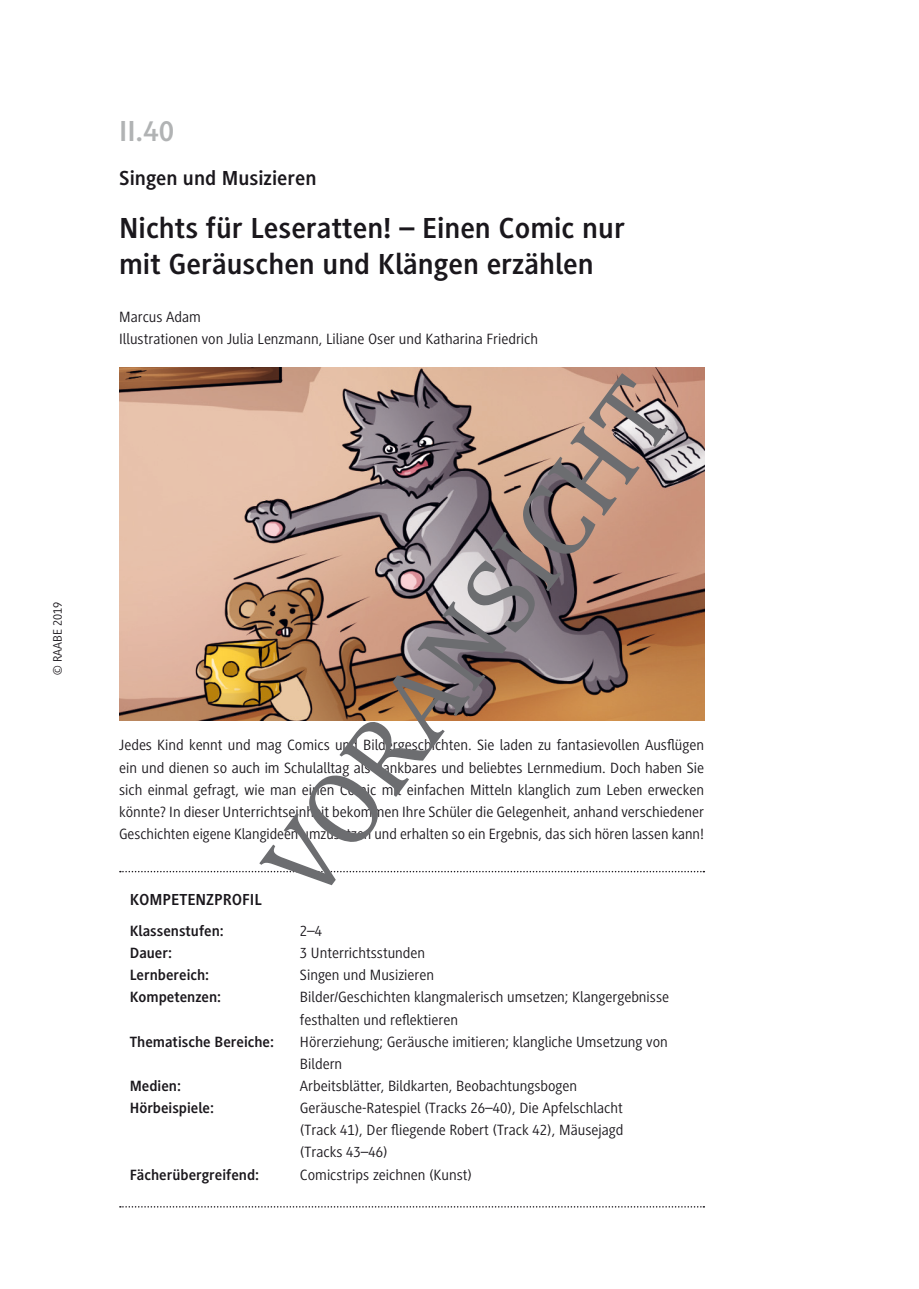
<style>
.page{position:relative;width:919px;height:1289px;background:#fff}
.page>*{position:absolute;margin:0;border:0;box-sizing:border-box;transform-origin:0 0}
.t1{font:105.6px "Cambria";color:#6c6d70}
.t2{font:700 30px/36px "Generis Sans Std";color:#1a171c}
.t3{font:700 30px "Generis Sans Std";color:#b1b3b4}
.t4{font:700 21px "Generis Sans Std";color:#1a171c}
.t5{font:700 16.5px "Generis Sans Std";color:#1a171c}
.t6{font:15.3px/22px "Generis Sans Std";color:#1a171c}
.t7{font:700 15.3px "Generis Sans Std";color:#1a171c}
.t8{font:12.75px "Generis Sans Std";color:#1a171c}
</style>
<div class="page">
<svg style="left:120px;top:870px;width:584px;height:2px"></svg>
<svg style="left:120px;top:1206px;width:584px;height:1px"></svg>
<img style="left:119px;top:367px;width:585px;height:353px">
<p class="t8" style="left:51px;top:674px;width:75px;rotate:-90deg">© RAABE 2019</p>
<h2 class="t3" style="left:119px;top:115px;width:57px">II.40</h2>
<h3 class="t4" style="left:119px;top:167px;width:199px">Singen und Musizieren</h3>
<h2 class="t2" style="left:119px;top:210px;width:507px">Nichts für Leseratten! – Einen Comic nur mit Geräuschen und Klängen erzählen</h2>
<p class="t6" style="left:119px;top:306px;width:420px">Marcus Adam<br>Illustrationen von Julia Lenzmann, Liliane Oser und Katharina Friedrich</p>
<h1 class="t1" style="left:238px;top:849px;width:616px;rotate:-54deg">VORANSICHT</h1>
<p class="t6" style="left:119px;top:734px;width:586px;text-align:justify">Jedes Kind kennt und mag Comics und Bildergeschichten. Sie laden zu fantasievollen Ausflügen ein und dienen so auch im Schulalltag als dankbares und beliebtes Lernmedium. Doch haben Sie sich einmal gefragt, wie man einen Comic mit einfachen Mitteln klanglich zum Leben erwecken könnte? In dieser Unterrichtseinheit bekommen Ihre Schüler die Gelegenheit, anhand verschiedener Geschichten eigene Klangideen umzusetzen und erhalten so ein Ergebnis, das sich hören lassen kann!</p>
<p class="t5" style="left:130px;top:890px;width:133px">KOMPETENZPROFIL</p>
<p class="t7" style="left:130px;top:922px;width:96px">Klassenstufen:</p>
<p class="t6" style="left:300px;top:920px;width:24px">2–4</p>
<p class="t7" style="left:130px;top:944px;width:44px">Dauer:</p>
<p class="t6" style="left:300px;top:942px;width:127px">3 Unterrichtsstunden</p>
<p class="t7" style="left:130px;top:966px;width:81px">Lernbereich:</p>
<p class="t6" style="left:300px;top:964px;width:136px">Singen und Musizieren</p>
<p class="t7" style="left:130px;top:988px;width:93px">Kompetenzen:</p>
<p class="t6" style="left:300px;top:986px;width:370px">Bilder/Geschichten klangmalerisch umsetzen; Klangergebnisse festhalten und reflektieren</p>
<p class="t7" style="left:130px;top:1033px;width:146px">Thematische Bereiche:</p>
<p class="t6" style="left:300px;top:1030px;width:369px">Hörerziehung; Geräusche imitieren; klangliche Umsetzung von<br>Bildern</p>
<p class="t7" style="left:130px;top:1077px;width:53px">Medien:</p>
<p class="t6" style="left:300px;top:1074px;width:279px">Arbeitsblätter, Bildkarten, Beobachtungsbogen</p>
<p class="t7" style="left:130px;top:1099px;width:86px">Hörbeispiele:</p>
<p class="t6" style="left:300px;top:1097px;width:325px;text-align:justify">Geräusche-Ratespiel (Tracks 26–40), Die Apfelschlacht (Track 41), Der fliegende Robert (Track 42), Mäusejagd (Tracks 43–46)</p>
<p class="t7" style="left:130px;top:1165px;width:131px">Fächerübergreifend:</p>
<p class="t6" style="left:300px;top:1163px;width:174px">Comicstrips zeichnen (Kunst)</p>
</div>
